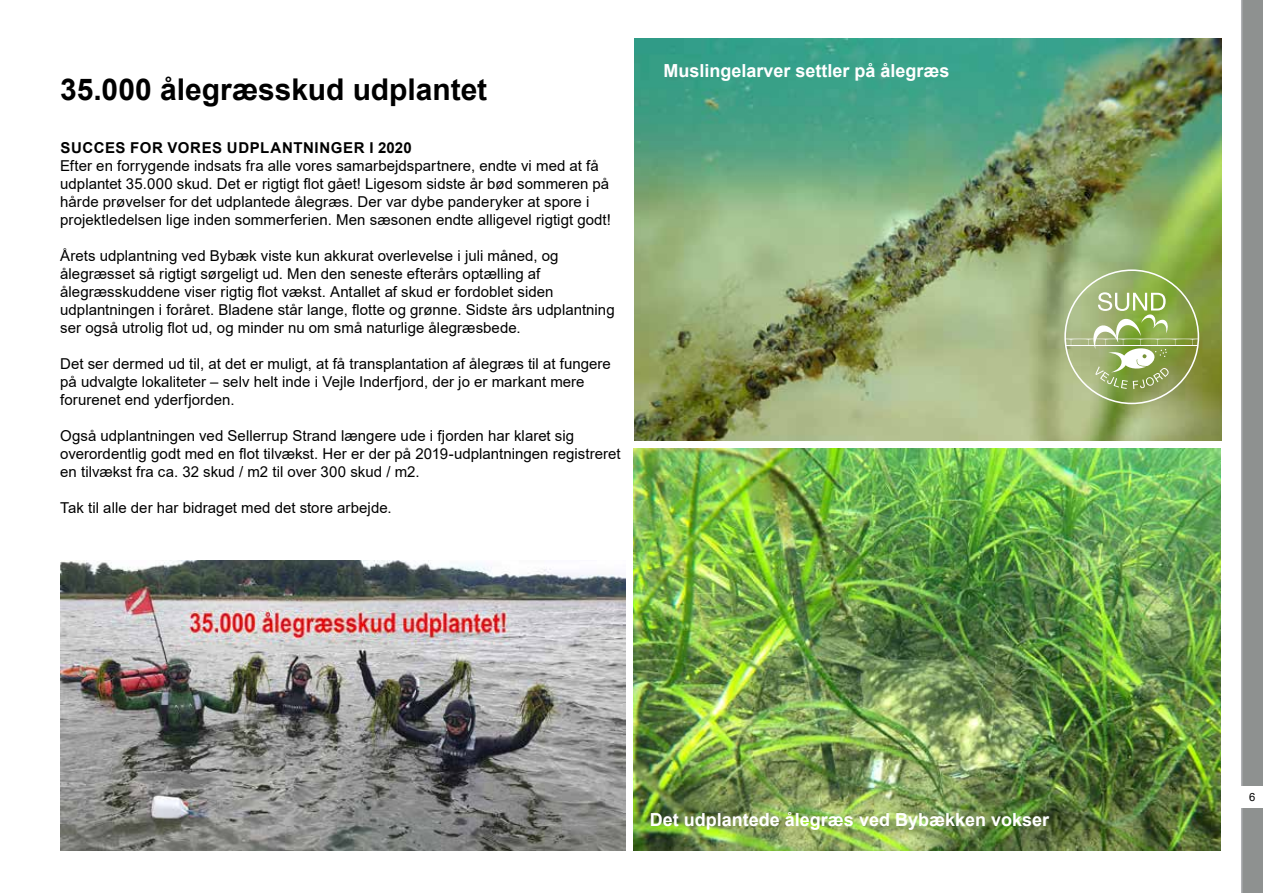
<style>
.page{position:relative;width:1263px;height:893px;background:#fff}
.page>*{position:absolute;margin:0;border:0;box-sizing:border-box;transform-origin:0 0}
.t1{font:700 30px "Arial";color:#000}
.t2{font:700 18px "Arial";color:#fff}
.t3{font:15px/18px "Arial";letter-spacing:.005em;color:#000}
.t4{font:700 15px "Arial";letter-spacing:.035em;color:#000}
.t5{font:11.25px "Arial";color:#000}
</style>
<div class="page">
<svg style="left:1241px;top:0;width:22px;height:893px"></svg>
<div style="left:1231px;top:787px;width:32px;height:21px;background:#fff"></div>
<img style="left:634px;top:449px;width:586px;height:401px">
<img style="left:634px;top:39px;width:587px;height:402px">
<img style="left:61px;top:560px;width:564px;height:290px">
<svg style="left:1065px;top:292px;width:133px;height:97px"></svg>
<h1 class="t1" style="left:60px;top:69px;width:429px">35.000 ålegræsskud udplantet</h1>
<p class="t4" style="left:60px;top:137px;width:353px">SUCCES FOR VORES UDPLANTNINGER I 2020</p>
<p class="t3" style="left:60px;top:157px;width:552px">Efter en forrygende indsats fra alle vores samarbejdspartnere, endte vi med at få udplantet 35.000 skud. Det er rigtigt flot gået! Ligesom sidste år bød sommeren på hårde prøvelser for det udplantede ålegræs. Der var dybe panderyker at spore i projektledelsen lige inden sommerferien. Men sæsonen endte alligevel rigtigt godt!</p>
<p class="t3" style="left:60px;top:247px;width:556px">Årets udplantning ved Bybæk viste kun akkurat overlevelse i juli måned, og ålegræsset så rigtigt sørgeligt ud. Men den seneste efterårs optælling af ålegræsskuddene viser rigtig flot vækst. Antallet af skud er fordoblet siden udplantningen i foråret. Bladene står lange, flotte og grønne. Sidste års udplantning ser også utrolig flot ud, og minder nu om små naturlige ålegræsbede.</p>
<p class="t3" style="left:60px;top:355px;width:552px">Det ser dermed ud til, at det er muligt, at få transplantation af ålegræs til at fungere på udvalgte lokaliteter – selv helt inde i Vejle Inderfjord, der jo er markant mere forurenet end yderfjorden.</p>
<p class="t3" style="left:60px;top:427px;width:562px">Også udplantningen ved Sellerrup Strand længere ude i fjorden har klaret sig overordentlig godt med en flot tilvækst. Her er der på 2019-udplantningen registreret en tilvækst fra ca. 32 skud / m2 til over 300 skud / m2.</p>
<p class="t3" style="left:60px;top:499px;width:333px">Tak til alle der har bidraget med det store arbejde.</p>
<p class="t2" style="left:663px;top:58px;width:288px">Muslingelarver settler på ålegræs</p>
<p class="t2" style="left:650px;top:807px;width:401px">Det udplantede ålegræs ved Bybækken vokser</p>
<p class="t5" style="left:1249px;top:790px;width:8px">6</p>
</div>
